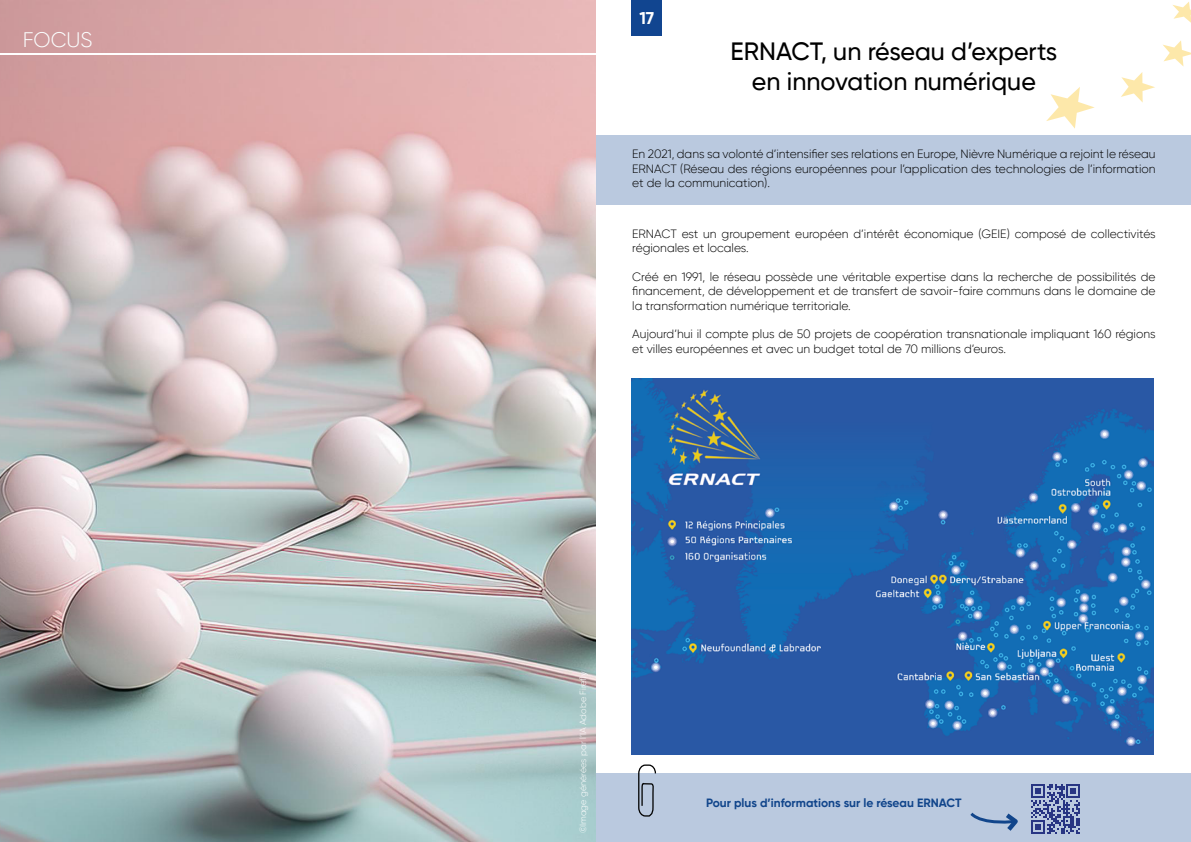
<style>
.page{position:relative;width:1191px;height:842px;background:#fff}
.page>*{position:absolute;margin:0;border:0;box-sizing:border-box;transform-origin:0 0}
.t1{font:500 25px/30px "Gilroy";color:#000;text-align:center}
.t2{font:300 21px "Gilroy";color:#fcffff}
.t3{font:700 17px "Gilroy";color:#fff}
.t4{font:300 12px/14.4px "Gilroy";color:#000;text-align:justify}
.t5{font:700 12px "Gilroy";color:#11458b}
.t6{font:300 9px "Gilroy";color:#fff}
</style>
<div class="page">
<div style="left:592px;top:773px;width:599px;height:69px;background:#bac9df"></div>
<div style="left:593px;top:135px;width:598px;height:70px;background:#bac9df"></div>
<svg style="left:1173px;top:2px;width:18px;height:21px"></svg>
<svg style="left:1163px;top:40px;width:28px;height:27px"></svg>
<svg style="left:1121px;top:72px;width:34px;height:31px"></svg>
<svg style="left:1046px;top:87px;width:48px;height:42px"></svg>
<div style="left:631px;top:0;width:31px;height:35px;background:#114590"></div>
<img style="left:631px;top:378px;width:522px;height:376px">
<svg style="left:1031px;top:784px;width:49px;height:50px"></svg>
<svg style="left:970px;top:812px;width:48px;height:19px"></svg>
<svg style="left:638px;top:764px;width:18px;height:52px"></svg>
<img style="left:0;top:0;width:595px;height:842px">
<hr style="left:0;top:53px;width:595px;height:2px;background:#fff">
<h2 class="t2" style="left:23px;top:27px;width:71px">FOCUS</h2>
<h3 class="t3" style="left:639px;top:7px;width:16px">17</h3>
<h1 class="t1" style="left:730px;top:36px;width:328px">ERNACT, un réseau d’experts en innovation numérique</h1>
<p class="t4" style="left:632px;top:147px;width:525px">En 2021, dans sa volonté d’intensifier ses relations en Europe, Nièvre Numérique a rejoint le réseau ERNACT (Réseau des régions européennes pour l’application des technologies de l’information et de la communication).</p>
<p class="t4" style="left:632px;top:226px;width:525px">ERNACT est un groupement européen d’intérêt économique (GEIE) composé de collectivités régionales et locales.</p>
<p class="t4" style="left:632px;top:269px;width:525px">Créé en 1991, le réseau possède une véritable expertise dans la recherche de possibilités de financement, de développement et de transfert de savoir-faire communs dans le domaine de la transformation numérique territoriale.</p>
<p class="t4" style="left:632px;top:327px;width:525px">Aujourd’hui il compte plus de 50 projets de coopération transnationale impliquant 160 régions et villes européennes et avec un budget total de 70 millions d’euros.</p>
<p class="t6" style="left:577px;top:833px;width:164px;rotate:-90deg">©Image générées par l’IA Adobe Firefly</p>
<p class="t5" style="left:706px;top:795px;width:257px">Pour plus d’informations sur le réseau ERNACT</p>
</div>
